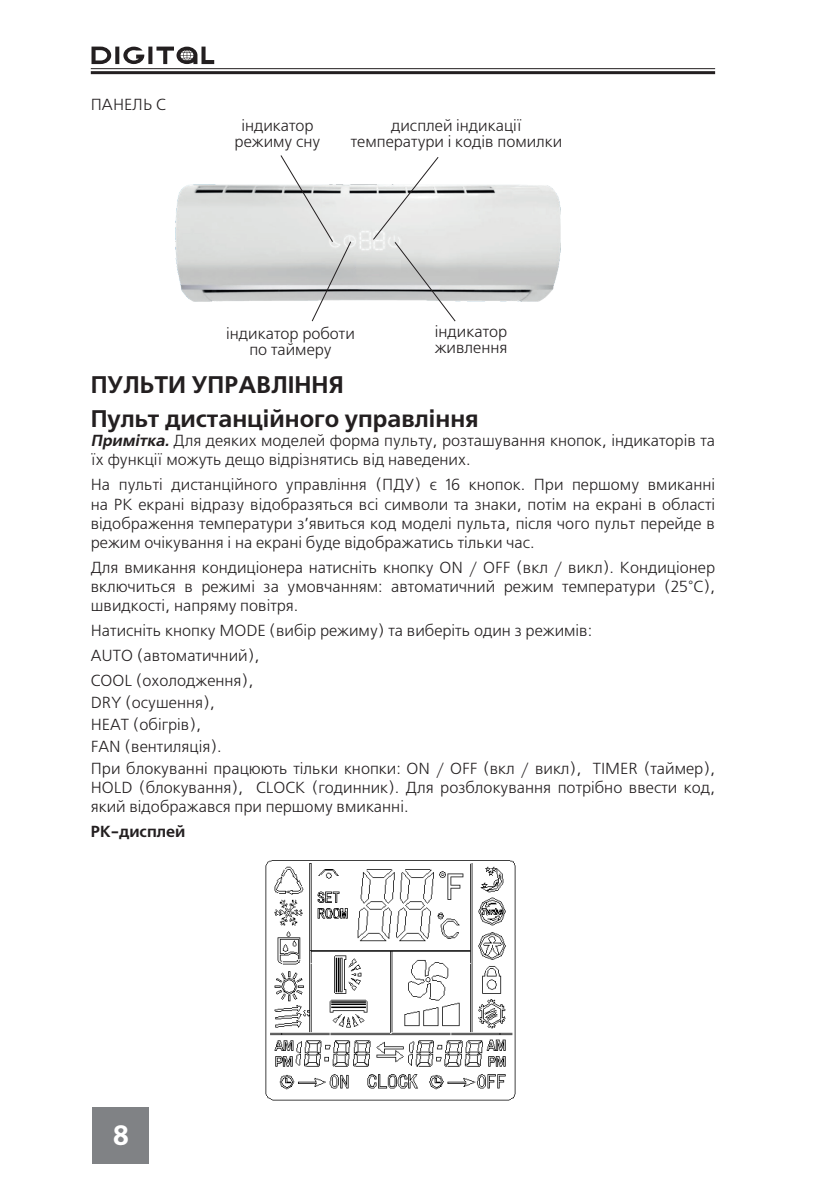
<style>
.page{position:relative;width:840px;height:1191px;background:#fff}
.page>*{position:absolute;margin:0;border:0;box-sizing:border-box;transform-origin:0 0}
.t1{font:700 28px "Free Set C";color:#fff}
.t2{font:700 24px/34.4px "Free Set C";color:#231f20}
.t3{font:16px/19.2px "Free Set C";color:#231f20}
.t4{font:700 16px "Free Set C";color:#231f20}
.s1{font-weight:700;font-style:italic}
</style>
<div class="page">
<div style="left:92px;top:1107px;width:57px;height:57px;background:#808285"></div>
<hr style="left:91px;top:68px;width:623px;height:1px;background:#231f20">
<hr style="left:91px;top:71px;width:623px;height:3px;background:#231f20">
<svg style="left:91px;top:47px;width:123px;height:17px"></svg>
<img style="left:265px;top:860px;width:251px;height:241px">
<img style="left:176px;top:184px;width:384px;height:117px">
<svg style="left:279px;top:155px;width:73px;height:167px"></svg>
<svg style="left:372px;top:157px;width:84px;height:165px"></svg>
<p class="t3" style="left:91px;top:95px;width:77px">ПАНЕЛЬ С</p>
<p class="t3" style="left:234px;top:119px;width:87px;line-height:16px;text-align:center">індикатор режиму сну</p>
<p class="t3" style="left:350px;top:119px;width:213px;line-height:16px;text-align:center">дисплей індикації температури і кодів помилки</p>
<p class="t3" style="left:226px;top:326px;width:130px;line-height:16px;text-align:center">індикатор роботи по таймеру</p>
<p class="t3" style="left:434px;top:324px;width:74px;line-height:16px">індикатор живлення</p>
<h2 class="t2" style="left:91px;top:368px;width:389px">ПУЛЬТИ УПРАВЛІННЯ<br>Пульт дистанційного управління</h2>
<p class="t3" style="left:91px;top:432px;width:625px"><span class="s1">Примітка.</span> Для деяких моделей форма пульту, розташування кнопок, індикаторів та їх функції можуть дещо відрізнятись від наведених.</p>
<p class="t3" style="left:91px;top:476px;width:625px;text-align:justify">На пульті дистанційного управління (ПДУ) є 16 кнопок. При першому вмиканні на РК екрані відразу відобразяться всі символи та знаки, потім на екрані в області відображення температури з’явиться код моделі пульта, після чого пульт перейде в режим очікування і на екрані буде відображатись тільки час.</p>
<p class="t3" style="left:91px;top:558px;width:625px;text-align:justify">Для вмикання кондиціонера натисніть кнопку ON / OFF (вкл / викл). Кондиціонер включиться в режимі за умовчанням: автоматичний режим температури (25°C), швидкості, напряму повітря.</p>
<p class="t3" style="left:91px;top:619px;width:502px;line-height:24.8px">Натисніть кнопку MODE (вибір режиму) та виберіть один з режимів:<br>AUTO (автоматичний),<br>COOL (охолодження),</p>
<p class="t3" style="left:91px;top:692px;width:625px;line-height:22px">DRY (осушення),<br>HEAT (обігрів),<br>FAN (вентиляція).<br>При блокуванні працюють тільки кнопки: ON / OFF (вкл / викл), TIMER (таймер),</p>
<p class="t3" style="left:91px;top:779px;width:625px">HOLD (блокування), CLOCK (годинник). Для розблокування потрібно ввести код, який відображався при першому вмиканні.</p>
<p class="t4" style="left:91px;top:822px;width:96px">РК-дисплей</p>
<h1 class="t1" style="left:112px;top:1119px;width:19px">8</h1>
</div>
